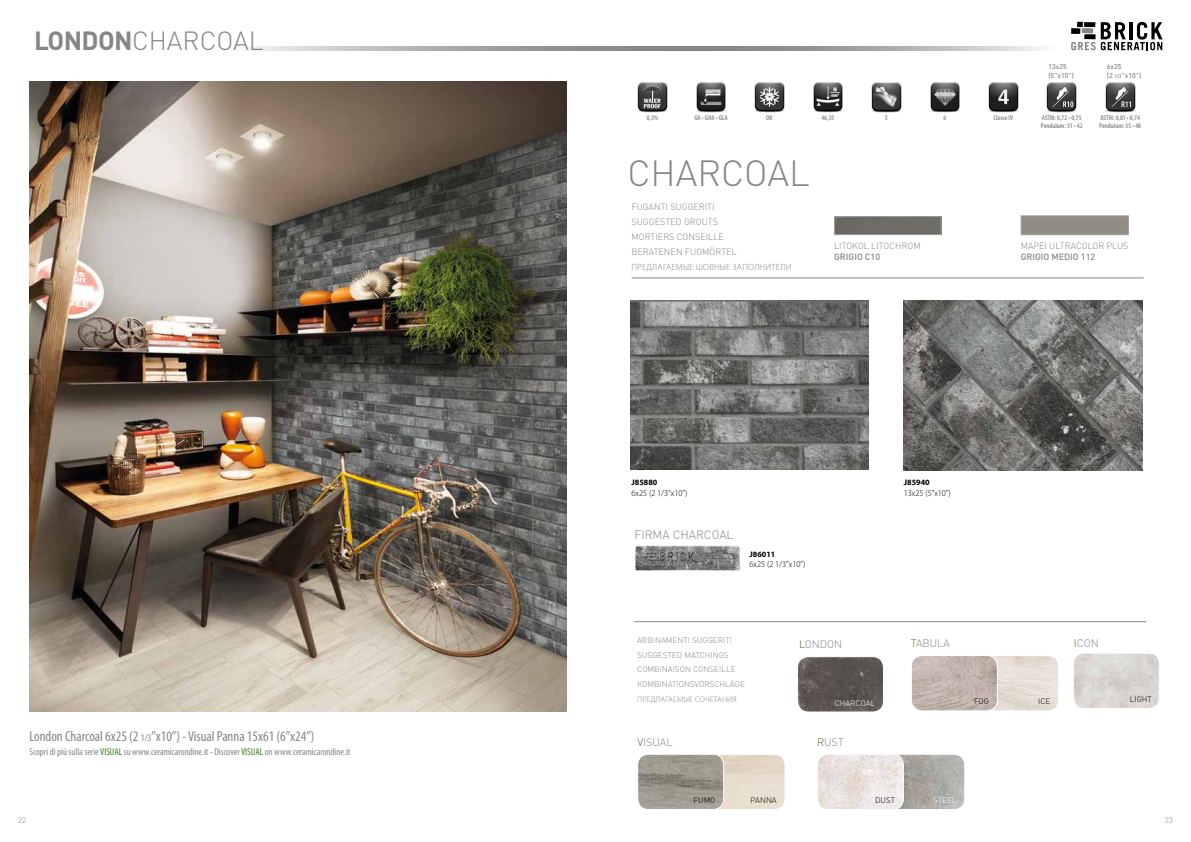
<style>
.page{position:relative;width:1191px;height:842px;background:#fff}
.page>*{position:absolute;margin:0;border:0;box-sizing:border-box;transform-origin:0 0}
.t1{font:300 36px "DIN";color:#878686}
.t2{font:300 26px "DIN";color:#878686}
.t3{font:condensed 14.5px "Myriad Pro";color:#878686}
.t4{font:300 12px "DIN";color:#878686}
.t5{font:300 10.8px "DIN";color:#878686}
.t6{font:condensed 10px "Myriad Pro";color:#878686}
.t7{font:300 9px/15px "DIN";color:#878686}
.t8{font:300 semi-condensed 9px "Myriad Pro";color:#000}
.t9{font:300 9px "Myriad Pro";letter-spacing:.02em;color:#878686}
.t10{font:500 9px "DIN";color:#878686}
.t11{font:300 8.1px/14.8px "DIN";color:#878686}
.t12{font:300 8.1px "Myriad Pro";letter-spacing:.02em;color:#878686}
.t13{font:700 8.1px "Myriad";color:#000}
.t14{font:300 8px "DIN";color:#000}
.t15{font:300 8px "DIN";color:#fff}
.t16{font:300 8px "DIN";color:#878686}
.t17{font:600 condensed 7px/7.7px "Myriad Pro";color:#878686}
.t18{font:500 7px/8.4px "DIN";color:#878686}
.s1{font-weight:700}
.s2{font-size:10px}
.s3{color:#457c1f}
.s4{font-size:5px}
</style>
<div class="page">
<svg style="left:248px;top:46px;width:796px;height:4px;background:#adacac"></svg>
<svg style="left:1071px;top:22px;width:91px;height:28px"></svg>
<img style="left:29px;top:81px;width:537px;height:630px">
<img style="left:630px;top:300px;width:238px;height:170px">
<hr style="left:631px;top:278px;width:512px;height:1px;background:#878686">
<img style="left:799px;top:658px;width:83px;height:52px">
<div style="left:797px;top:656px;width:87px;height:56px;border:1px solid #fff;border-radius:11px"></div>
<div style="left:972px;top:655px;width:87px;height:56px;border:1px solid #fff;border-radius:11px"></div>
<img style="left:913px;top:655px;width:84px;height:56px">
<div style="left:911px;top:655px;width:86px;height:56px;border:1px solid #fff;border-radius:11px"></div>
<img style="left:723px;top:756px;width:60px;height:52px">
<div style="left:698px;top:754px;width:87px;height:56px;border:1px solid #fff;border-radius:11px"></div>
<img style="left:639px;top:754px;width:84px;height:55px">
<div style="left:637px;top:754px;width:87px;height:56px;border:1px solid #fff;border-radius:11px"></div>
<img style="left:903px;top:756px;width:60px;height:52px">
<div style="left:878px;top:754px;width:87px;height:56px;border:1px solid #fff;border-radius:11px"></div>
<img style="left:819px;top:754px;width:84px;height:55px">
<div style="left:817px;top:754px;width:87px;height:56px;border:1px solid #fff;border-radius:11px"></div>
<img style="left:634px;top:545px;width:106px;height:26px">
<hr style="left:634px;top:621px;width:512px;height:1px;background:#878686">
<img style="left:1074px;top:655px;width:85px;height:52px">
<div style="left:1072px;top:653px;width:87px;height:56px;border:1px solid #fff;border-radius:11px"></div>
<img style="left:904px;top:300px;width:238px;height:171px">
<div style="left:836px;top:218px;width:103px;height:15px;background:#6c6c65"></div>
<div style="left:834px;top:216px;width:107px;height:19px;border:1px solid #9d9d9c"></div>
<div style="left:1020px;top:215px;width:108px;height:20px;background:#928d84;border:1px solid #9d9d9c"></div>
<img style="left:637px;top:82px;width:31px;height:31px">
<img style="left:813px;top:82px;width:30px;height:31px">
<img style="left:754px;top:82px;width:31px;height:31px">
<img style="left:871px;top:82px;width:31px;height:31px">
<img style="left:930px;top:82px;width:30px;height:31px">
<img style="left:696px;top:82px;width:30px;height:31px">
<img style="left:1105px;top:82px;width:31px;height:31px">
<svg style="left:1121px;top:101px;width:9px;height:6px"></svg>
<img style="left:988px;top:82px;width:31px;height:31px">
<img style="left:1046px;top:82px;width:31px;height:31px">
<svg style="left:1063px;top:101px;width:10px;height:6px"></svg>
<h2 class="t2" style="left:34px;top:24px;width:231px"><span class="s1">LONDON</span>CHARCOAL</h2>
<h3 class="t3" style="left:29px;top:727px;width:287px">London Charcoal 6x25 (2 <span class="s2">1/3</span>”x10”) - Visual Panna 15x61 (6”x24”)</h3>
<p class="t6" style="left:29px;top:746px;width:322px">Scopri di più sulla serie <span class="s3">VISUAL</span> su www.ceramicarondine.it - Discover <span class="s3">VISUAL</span> on www.ceramicarondine.it</p>
<p class="t18" style="left:1048px;top:62px;width:27px">13x25 (5”x10”)</p>
<p class="t18" style="left:1106px;top:62px;width:36px">6x25<br>(2 <span class="s4">1/3</span>”x10”)</p>
<p class="t17" style="left:646px;top:114px;width:13px">0,3%</p>
<p class="t17" style="left:694px;top:114px;width:35px">GA • GHA • GLA</p>
<p class="t17" style="left:766px;top:114px;width:8px">OK</p>
<p class="t17" style="left:821px;top:114px;width:14px">46,35</p>
<p class="t17" style="left:885px;top:114px;width:4px">5</p>
<p class="t17" style="left:943px;top:114px;width:4px">6</p>
<p class="t17" style="left:993px;top:114px;width:21px">Classe IV</p>
<p class="t17" style="left:1099px;top:114px;width:43px">ASTM: 0,81 • 0,74<br>Pendulum: 55 • 48</p>
<p class="t17" style="left:1040px;top:114px;width:43px">ASTM: 0,72 • 0,75<br>Pendulum: 51 • 42</p>
<h1 class="t1" style="left:627px;top:151px;width:184px">CHARCOAL</h1>
<p class="t7" style="left:631px;top:199px;width:107px">FUGANTI SUGGERITI<br>SUGGESTED GROUTS<br>MORTIERS CONSEILLE<br>BERATENEN FUGMÖRTEL</p>
<p class="t9" style="left:631px;top:262px;width:161px">ПРЕДЛАГАЕМЫЕ ШОВНЫЕ ЗАПОЛНИТЕЛИ</p>
<p class="t7" style="left:834px;top:238px;width:88px">LITOKOL LITOCHROM</p>
<p class="t10" style="left:834px;top:251px;width:48px">GRIGIO C10</p>
<p class="t7" style="left:1020px;top:238px;width:109px">MAPEI ULTRACOLOR PLUS</p>
<p class="t10" style="left:1020px;top:251px;width:76px">GRIGIO MEDIO 112</p>
<p class="t13" style="left:631px;top:478px;width:27px">J85880</p>
<p class="t8" style="left:631px;top:488px;width:57px">6x25 (2 1/3”x10”)</p>
<h3 class="t4" style="left:634px;top:527px;width:100px">FIRMA CHARCOAL</h3>
<p class="t13" style="left:749px;top:550px;width:27px">J86011</p>
<p class="t8" style="left:749px;top:559px;width:57px">6x25 (2 1/3”x10”)</p>
<p class="t13" style="left:904px;top:478px;width:27px">J85940</p>
<p class="t8" style="left:904px;top:488px;width:49px">13x25 (5”x10”)</p>
<p class="t11" style="left:637px;top:632px;width:109px">ABBINAMENTI SUGGERITI<br>SUGGESTED MATCHINGS<br>COMBINAISON CONSEILLE<br>KOMBINATIONSVORSCHLÄGE</p>
<p class="t12" style="left:637px;top:694px;width:101px">ПРЕДЛАГАЕМЫЕ СОЧЕТАНИЯ</p>
<p class="t5" style="left:799px;top:638px;width:45px"><span class="s3">L</span>ONDON</p>
<p class="t5" style="left:911px;top:637px;width:41px"><span class="s3">T</span>ABULA</p>
<p class="t15" style="left:834px;top:698px;width:42px">CHARCOAL</p>
<p class="t14" style="left:974px;top:697px;width:16px">FOG</p>
<p class="t14" style="left:1038px;top:697px;width:14px">ICE</p>
<p class="t5" style="left:1073px;top:637px;width:26px"><span class="s3">I</span>CON</p>
<p class="t5" style="left:637px;top:735px;width:37px"><span class="s3">V</span>ISUAL</p>
<p class="t5" style="left:817px;top:735px;width:28px"><span class="s3">R</span>UST</p>
<p class="t14" style="left:693px;top:795px;width:23px">FUMO</p>
<p class="t14" style="left:750px;top:795px;width:28px">PANNA</p>
<p class="t14" style="left:875px;top:795px;width:21px">DUST</p>
<p class="t15" style="left:933px;top:795px;width:25px">STEEL</p>
<p class="t14" style="left:1130px;top:694px;width:23px">LIGHT</p>
<p class="t16" style="left:18px;top:815px;width:10px">22</p>
<p class="t16" style="left:1164px;top:815px;width:10px">23</p>
</div>
